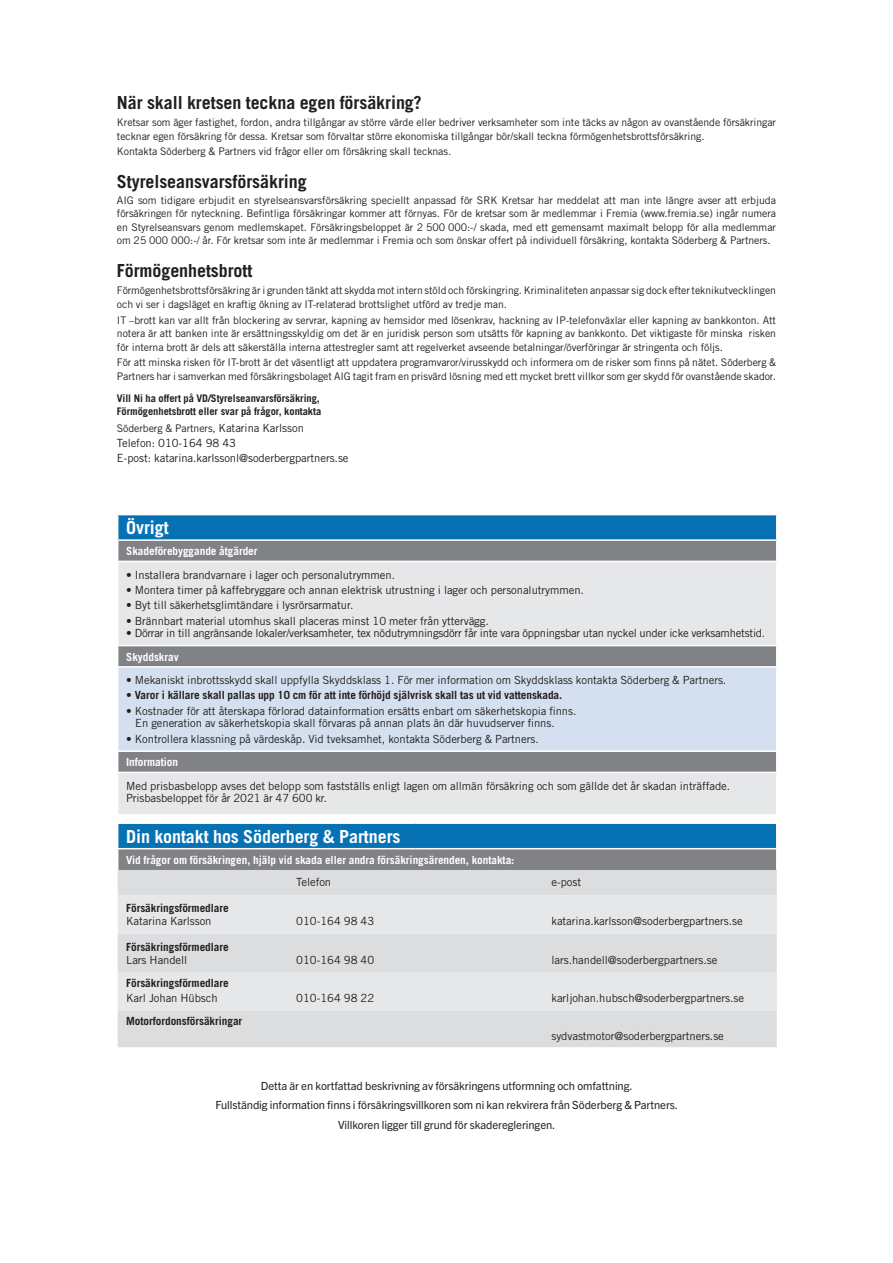
<style>
.page{position:relative;width:893px;height:1263px;background:#fff}
.page>*{position:absolute;margin:0;border:0;box-sizing:border-box;transform-origin:0 0}
.Skada{font:700 18px "Trade Gothic";letter-spacing:-.005em;color:#231f20}
.Skada-2{font:700 18px "Trade Gothic";letter-spacing:-.005em;color:#fff}
.Tabelltext{font:11.25px/12.3px "Trade Gothic";letter-spacing:-.005em;color:#231f20}
.Tabelltext_kursiv{font:11.25px "Trade Gothic Next LT Pro";letter-spacing:-.005em;color:#231f20}
.Tabelltext-2{font:700 11.25px "Trade Gothic";letter-spacing:-.005em;color:#231f20}
.Tabelltext_fet{font:700 11.25px "Trade Gothic";letter-spacing:-.005em;color:#fff}
.Tabelltext-3{font:10.5px/13.5px "Trade Gothic";letter-spacing:-.005em;color:#231f20}
.Tabelltext-4{font:700 10.5px/13.5px "Trade Gothic";letter-spacing:-.005em;color:#231f20}
.s1{font-size:11.25px}
.s2{font-weight:400}
</style>
<div class="page">
<div style="left:118px;top:515px;width:659px;height:25px;background:#0772b3"></div>
<div style="left:118px;top:541px;width:658px;height:20px;background:#808285"></div>
<svg style="left:118px;top:562px;width:658px;height:252px;background:#cdcfd1"></svg>
<div style="left:118px;top:667px;width:659px;height:84px;background:#d4e0ef"></div>
<hr style="left:117px;top:539px;width:660px;height:2px;background:#fff">
<svg style="left:776px;top:515px;width:1px;height:46px"></svg>
<hr style="left:117px;top:645px;width:660px;height:1px;background:#fff">
<hr style="left:117px;top:666px;width:660px;height:2px;background:#fff">
<hr style="left:776px;top:668px;width:1px;height:82px;background:#fff">
<hr style="left:117px;top:750px;width:660px;height:2px;background:#fff">
<hr style="left:117px;top:772px;width:660px;height:1px;background:#fff">
<div style="left:118px;top:823px;width:659px;height:26px;background:#0772b3"></div>
<div style="left:118px;top:849px;width:659px;height:21px;background:#808285"></div>
<div style="left:118px;top:870px;width:659px;height:177px;background:#dcdddf"></div>
<svg style="left:118px;top:895px;width:659px;height:115px;background:#e2e3e5"></svg>
<hr style="left:117px;top:822px;width:171px;height:2px;background:#fff">
<hr style="left:288px;top:822px;width:127px;height:2px;background:#fff">
<hr style="left:415px;top:822px;width:128px;height:2px;background:#fff">
<hr style="left:543px;top:822px;width:234px;height:2px;background:#fff">
<hr style="left:117px;top:848px;width:171px;height:1px;background:#fff">
<hr style="left:288px;top:848px;width:127px;height:1px;background:#fff">
<hr style="left:415px;top:848px;width:128px;height:1px;background:#fff">
<hr style="left:543px;top:848px;width:234px;height:1px;background:#fff">
<svg style="left:776px;top:824px;width:1px;height:46px"></svg>
<p class="Skada" style="left:117px;top:91px;width:306px">När skall kretsen teckna egen försäkring?</p>
<p class="Tabelltext-3" style="left:117px;top:116px;width:661px">Kretsar som äger fastighet, fordon, andra tillgångar av större värde eller bedriver verksamheter som inte täcks av någon av ovanstående försäkringar tecknar egen försäkring för dessa. Kretsar som förvaltar större ekonomiska tillgångar bör/skall teckna förmögenhetsbrottsförsäkring.</p>
<p class="Tabelltext-3" style="left:117px;top:145px;width:336px">Kontakta Söderberg &amp; Partners vid frågor eller om försäkring skall tecknas.</p>
<p class="Skada" style="left:117px;top:170px;width:191px">Styrelseansvarsförsäkring</p>
<p class="Tabelltext-3" style="left:117px;top:193px;width:661px;text-align:justify">AIG som tidigare erbjudit en styrelseansvarsförsäkring speciellt anpassad för SRK Kretsar har meddelat att man inte längre avser att erbjuda försäkringen för nyteckning. Befintliga försäkringar kommer att förnyas. För de kretsar som är medlemmar i Fremia (www.fremia.se) ingår numera en Styrelseansvars genom medlemskapet. Försäkringsbeloppet är 2 500 000:-/ skada, med ett gemensamt maximalt belopp för alla medlemmar om 25 000 000:-/ år. För kretsar som inte är medlemmar i Fremia och som önskar offert på individuell försäkring, kontakta Söderberg &amp; Partners.</p>
<p class="Skada" style="left:117px;top:259px;width:137px">Förmögenhetsbrott</p>
<p class="Tabelltext-3" style="left:117px;top:284px;width:661px">Förmögenhetsbrottsförsäkring är i grunden tänkt att skydda mot intern stöld och förskingring. Kriminaliteten anpassar sig dock efter teknikutvecklingen och vi ser i dagsläget en kraftig ökning av IT-relaterad brottslighet utförd av tredje man.</p>
<p class="Tabelltext-3" style="left:117px;top:313px;width:661px;text-align:justify">IT –brott kan var allt från blockering av servrar, kapning av hemsidor med lösenkrav, hackning av IP-telefonväxlar eller kapning av bankkonton. Att notera är att banken inte är ersättningsskyldig om det är en juridisk person som utsätts för kapning av bankkonto. Det viktigaste för minska risken för interna brott är dels att säkerställa interna attestregler samt att regelverket avseende betalningar/överföringar är stringenta och följs.</p>
<p class="Tabelltext-3" style="left:117px;top:356px;width:661px">För att minska risken för IT-brott är det väsentligt att uppdatera programvaror/virusskydd och informera om de risker som finns på nätet. Söderberg &amp;<br>Partners har i samverkan med försäkringsbolaget AIG tagit fram en prisvärd lösning med ett mycket brett villkor som ger skydd för ovanstående skador.</p>
<p class="Tabelltext-4" style="left:117px;top:391px;width:206px">Vill Ni ha offert på VD/Styrelseanvarsförsäkring,<br>Förmögenhetsbrott eller svar på frågor, kontakta</p>
<p class="Tabelltext-3" style="left:117px;top:422px;width:189px">Söderberg &amp; Partners, <span class="s1">Katarina Karlsson</span></p>
<p class="Tabelltext" style="left:117px;top:436px;width:233px;line-height:15px">Telefon: 010-164 98 43<br>E-post: katarina.karlssonl@soderbergpartners.se</p>
<p class="Skada-2" style="left:126px;top:517px;width:44px">Övrigt</p>
<p class="Tabelltext_fet" style="left:126px;top:544px;width:133px">Skadeförebyggande åtgärder</p>
<p class="Tabelltext" style="left:126px;top:568px;width:270px">• Installera brandvarnare i lager och personalutrymmen.</p>
<p class="Tabelltext" style="left:126px;top:584px;width:459px">• Montera timer på kaffebryggare och annan elektrisk utrustning i lager och personalutrymmen.</p>
<p class="Tabelltext" style="left:126px;top:599px;width:229px">• Byt till säkerhetsglimtändare i lysrörsarmatur.</p>
<p class="Tabelltext" style="left:126px;top:614px;width:364px">• Brännbart material utomhus skall placeras minst 10 meter från yttervägg.</p>
<p class="Tabelltext" style="left:126px;top:627px;width:641px">• Dörrar in till angränsande lokaler/verksamheter, tex nödutrymningsdörr får inte vara öppningsbar utan nyckel under icke verksamhetstid.</p>
<p class="Tabelltext_fet" style="left:126px;top:650px;width:54px">Skyddskrav</p>
<p class="Tabelltext" style="left:126px;top:674px;width:602px">• Mekaniskt inbrottsskydd skall uppfylla Skyddsklass 1. För mer information om Skyddsklass kontakta Söderberg &amp; Partners.</p>
<p class="Tabelltext-2" style="left:126px;top:688px;width:438px"><span class="s2">•</span> Varor i källare skall pallas upp 10 cm för att inte förhöjd självrisk skall tas ut vid vattenskada.</p>
<p class="Tabelltext" style="left:135px;top:704px;width:443px;text-indent:-9px">• Kostnader för att återskapa förlorad datainformation ersätts enbart om säkerhetskopia finns.<br>En generation av säkerhetskopia skall förvaras på annan plats än där huvudserver finns.</p>
<p class="Tabelltext" style="left:126px;top:732px;width:414px">• Kontrollera klassning på värdeskåp. Vid tveksamhet, kontakta Söderberg &amp; Partners.</p>
<p class="Tabelltext_fet" style="left:126px;top:755px;width:53px">Information</p>
<p class="Tabelltext" style="left:126px;top:779px;width:605px">Med prisbasbelopp avses det belopp som fastställs enligt lagen om allmän försäkring och som gällde det år skadan inträffade.</p>
<p class="Tabelltext" style="left:126px;top:792px;width:203px">Prisbasbeloppet för år 2021 är 47 600 kr.</p>
<p class="Skada-2" style="left:126px;top:825px;width:276px">Din kontakt hos Söderberg &amp; Partners</p>
<p class="Tabelltext_fet" style="left:126px;top:853px;width:390px">Vid frågor om försäkringen, hjälp vid skada eller andra försäkringsärenden, kontakta:</p>
<p class="Tabelltext" style="left:296px;top:876px;width:36px">Telefon</p>
<p class="Tabelltext" style="left:551px;top:876px;width:31px">e-post</p>
<p class="Tabelltext-2" style="left:126px;top:901px;width:104px">Försäkringsförmedlare</p>
<p class="Tabelltext" style="left:126px;top:915px;width:87px">Katarina Karlsson</p>
<p class="Tabelltext" style="left:296px;top:915px;width:79px">010-164 98 43</p>
<p class="Tabelltext" style="left:551px;top:915px;width:193px">katarina.karlsson@soderbergpartners.se</p>
<p class="Tabelltext-2" style="left:126px;top:940px;width:104px">Försäkringsförmedlare</p>
<p class="Tabelltext" style="left:126px;top:953px;width:63px">Lars Handell</p>
<p class="Tabelltext" style="left:296px;top:953px;width:79px">010-164 98 40</p>
<p class="Tabelltext" style="left:551px;top:953px;width:167px">lars.handell@soderbergpartners.se</p>
<p class="Tabelltext-2" style="left:126px;top:976px;width:104px">Försäkringsförmedlare</p>
<p class="Tabelltext" style="left:126px;top:992px;width:93px">Karl Johan Hübsch</p>
<p class="Tabelltext" style="left:296px;top:992px;width:79px">010-164 98 22</p>
<p class="Tabelltext" style="left:551px;top:992px;width:194px">karljohan.hubsch@soderbergpartners.se</p>
<p class="Tabelltext-2" style="left:126px;top:1014px;width:118px">Motorfordonsförsäkringar</p>
<p class="Tabelltext" style="left:551px;top:1030px;width:174px">sydvastmotor@soderbergpartners.se</p>
<p class="Tabelltext_kursiv" style="left:261px;top:1077px;width:373px">Detta är en kortfattad beskrivning av försäkringens utformning och omfattning.</p>
<p class="Tabelltext_kursiv" style="left:215px;top:1097px;width:464px">Fullständig information finns i försäkringsvillkoren som ni kan rekvirera från Söderberg &amp; Partners.</p>
<p class="Tabelltext_kursiv" style="left:338px;top:1116px;width:219px">Villkoren ligger till grund för skaderegleringen.</p>
</div>
